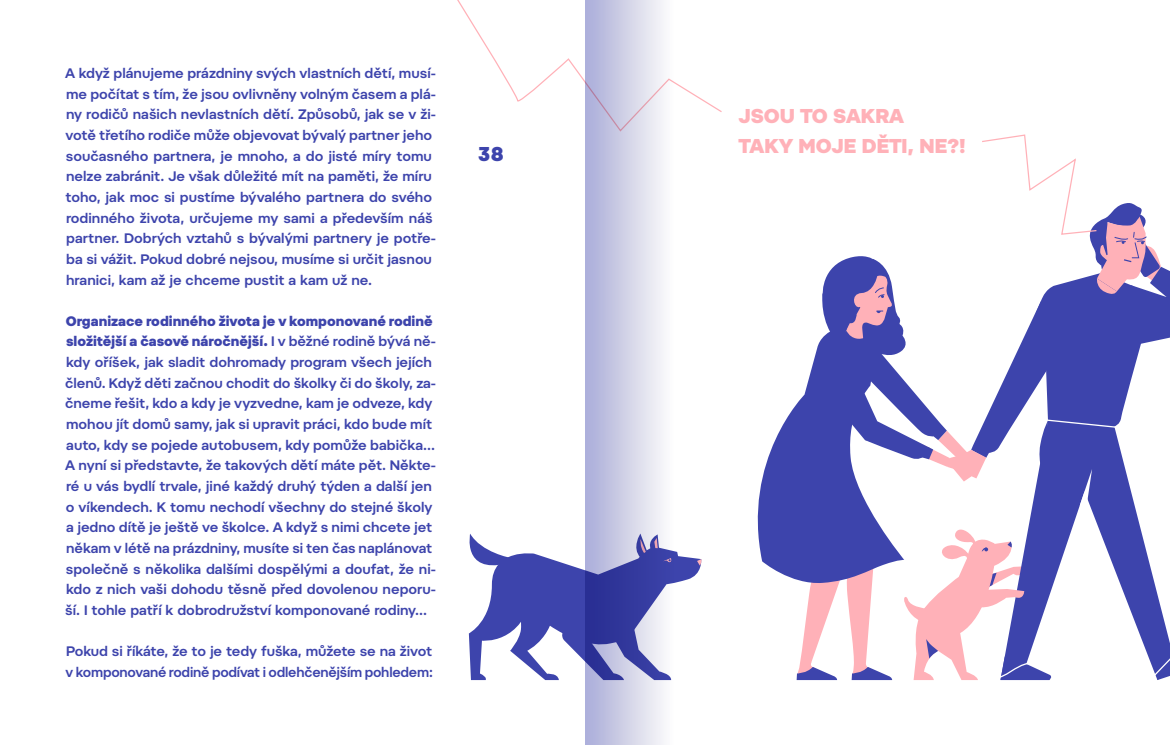
<style>
.page{position:relative;width:1170px;height:745px;background:#fff}
.page>*{position:absolute;margin:0;border:0;box-sizing:border-box;transform-origin:0 0}
.t1{font:800 20px/30px "Pepi";color:#ffb1b8}
.t2{font:800 20px "Pepi";color:#3d44ac}
.t3{font:600 13.75px/20.6px "Pepi";color:#3d44ac}
.s1{font-weight:800}
</style>
<div class="page">
<svg style="left:470px;top:409px;width:323px;height:272px"></svg>
<svg style="left:468px;top:533px;width:234px;height:146px"></svg>
<svg style="left:457px;top:0;width:265px;height:112px"></svg>
<svg style="left:793px;top:134px;width:376px;height:547px"></svg>
<svg style="left:585px;top:0;width:88px;height:744px"></svg>
<p class="t3" style="left:65px;top:62px;width:372px">A když plánujeme prázdniny svých vlastních dětí, musí&shy;me počítat s tím, že jsou ovlivněny volným časem a plá&shy;ny rodičů našich nevlastních dětí. Způsobů, jak se v ži&shy;votě třetího rodiče může objevovat bývalý partner jeho současného partnera, je mnoho, a do jisté míry tomu nelze zabránit. Je však důležité mít na paměti, že míru toho, jak moc si pustíme bývalého partnera do svého rodinného života, určujeme my sami a především náš partner. Dobrých vztahů s bývalými partnery je potře&shy;ba si vážit. Pokud dobré nejsou, musíme si určit jasnou hranici, kam až je chceme pustit a kam už ne.</p>
<p class="t3" style="left:65px;top:310px;width:372px"><span class="s1">Organizace rodinného života je v komponované rodině složitější a časově náročnější.</span> I v běžné rodině bývá ně&shy;kdy oříšek, jak sladit dohromady program všech jejích členů. Když děti začnou chodit do školky či do školy, za&shy;čneme řešit, kdo a kdy je vyzvedne, kam je odveze, kdy mohou jít domů samy, jak si upravit práci, kdo bude mít auto, kdy se pojede autobusem, kdy pomůže babička...<br>A nyní si představte, že takových dětí máte pět. Někte&shy;ré u vás bydlí trvale, jiné každý druhý týden a další jen o víkendech. K tomu nechodí všechny do stejné školy a jedno dítě je ještě ve školce. A když s nimi chcete jet někam v létě na prázdniny, musíte si ten čas naplánovat společně s několika dalšími dospělými a doufat, že ni&shy;kdo z nich vaši dohodu těsně před dovolenou neporu&shy;ší. I tohle patří k dobrodružství komponované rodiny...</p>
<p class="t3" style="left:66px;top:640px;width:369px">Pokud si říkáte, že to je tedy fuška, můžete se na život v komponované rodině podívat i odlehčenějším pohledem:</p>
<h1 class="t2" style="left:477px;top:141px;width:27px">38</h1>
<h1 class="t1" style="left:738px;top:100px;width:228px">JSOU TO SAKRA<br>TAKY MOJE DĚTI, NE?!</h1>
</div>
